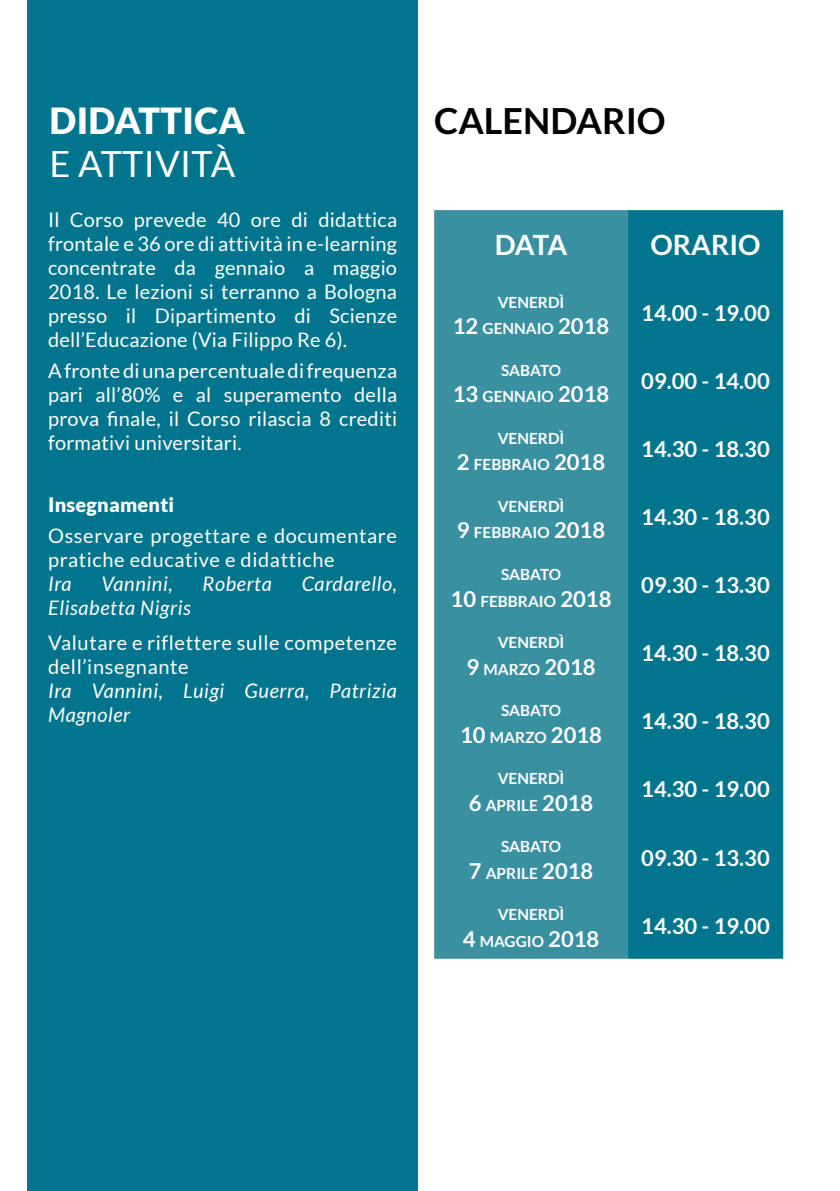
<style>
.page{position:relative;width:840px;height:1191px;background:#fff}
.page>*{position:absolute;margin:0;border:0;box-sizing:border-box;transform-origin:0 0}
.t1{font:700 36px "Lato";color:#000}
.t2{font:900 36px "Lato";letter-spacing:.01em;color:#fff}
.t3{font:36px "Lato";letter-spacing:.01em;color:#fff}
.t4{font:700 28px "Lato";color:#fff}
.t5{font:700 22px "Lato";color:#fff}
.t6{font:20px/24px "Lato";letter-spacing:.025em;color:#fff;text-align:justify}
.t7{font:italic 20px/24px "Lato";letter-spacing:.03em;color:#fff}
.t8{font:900 20px "Lato";letter-spacing:.01em;color:#fff}
.t9{font:700 15.4px/26.4px "Lato";color:#fff;text-align:center}
.s1{font-size:22px}
.s2{font-size:15.4px}
</style>
<div class="page">
<div style="left:27px;top:0;width:390px;height:1191px;background:#00758d"></div>
<div style="left:434px;top:210px;width:193px;height:748px;background:#3990a1"></div>
<div style="left:627px;top:210px;width:155px;height:748px;background:#00758d"></div>
<h1 class="t2" style="left:50px;top:99px;width:197px">DIDATTICA</h1>
<h1 class="t1" style="left:434px;top:100px;width:233px">CALENDARIO</h1>
<h1 class="t3" style="left:50px;top:144px;width:187px">e ATTIVITÀ</h1>
<p class="t6" style="left:48px;top:208px;width:350px">I l Corso prevede 40 ore di didattica frontale e 36 ore di attività in e-learning concentrate da gennaio a maggio 2018. Le lezioni si terranno a Bologna presso il Dipartimento di Scienze dell’Educazione (Via Filippo Re 6).</p>
<p class="t6" style="left:48px;top:359px;width:350px">A fronte di una percentuale di frequenza pari all’80% e al superamento della prova finale, il Corso rilascia 8 crediti formativi universitari.</p>
<h2 class="t4" style="left:494px;top:229px;width:39px">DATA</h2>
<h2 class="t4" style="left:650px;top:229px;width:41px">ORARIO</h2>
<p class="t9" style="left:452px;top:289px;width:158px">VENERDÌ<br><span class="s1">12</span> GENNAIO <span class="s1">2018</span></p>
<p class="t5" style="left:641px;top:300px;width:130px">14.00 - 19.00</p>
<p class="t9" style="left:452px;top:357px;width:158px">SABATO<br><span class="s1">13</span> GENNAIO <span class="s1">2018</span></p>
<p class="t5" style="left:641px;top:368px;width:130px">09.00 - 14.00</p>
<p class="t9" style="left:456px;top:425px;width:149px">VENERDÌ<br><span class="s1">2</span> FEBBRAIO <span class="s1">2018</span></p>
<p class="t5" style="left:641px;top:436px;width:130px">14.30 - 18.30</p>
<p class="t9" style="left:456px;top:493px;width:149px">VENERDÌ<br><span class="s1">9</span> FEBBRAIO <span class="s1">2018</span></p>
<p class="t5" style="left:641px;top:504px;width:130px">14.30 - 18.30</p>
<p class="t9" style="left:450px;top:561px;width:162px">SABATO<br><span class="s1">10</span> FEBBRAIO <span class="s1">2018</span></p>
<p class="t5" style="left:641px;top:572px;width:130px">09.30 - 13.30</p>
<p class="t9" style="left:497px;top:629px;width:68px">VENERDÌ</p>
<p class="t5" style="left:466px;top:654px;width:131px">9 <span class="s2">MARZO</span> 2018</p>
<p class="t8" style="left:48px;top:493px;width:128px">Insegnamenti</p>
<p class="t6" style="left:48px;top:523px;width:350px">Osservare progettare e documentare pratiche educative e didattiche</p>
<p class="t7" style="left:48px;top:572px;width:25px">Ira</p>
<p class="t7" style="left:101px;top:572px;width:73px">Vannini,</p>
<p class="t7" style="left:202px;top:572px;width:71px">Roberta</p>
<p class="t7" style="left:301px;top:572px;width:97px">Cardarello,</p>
<p class="t7" style="left:48px;top:596px;width:144px">Elisabetta Nigris</p>
<p class="t6" style="left:48px;top:630px;width:350px">Valutare e riflettere sulle competenze dell’insegnante</p>
<p class="t7" style="left:48px;top:679px;width:350px">Ira Vannini, Luigi Guerra, Patrizia<br>Magnoler</p>
<p class="t5" style="left:641px;top:640px;width:130px">14.30 - 18.30</p>
<p class="t9" style="left:500px;top:697px;width:61px">SABATO</p>
<p class="t5" style="left:460px;top:722px;width:143px">10 <span class="s2">MARZO</span> 2018</p>
<p class="t5" style="left:641px;top:709px;width:130px">14.30 - 18.30</p>
<p class="t9" style="left:468px;top:765px;width:126px">VENERDÌ<br><span class="s1">6</span> APRILE <span class="s1">2018</span></p>
<p class="t5" style="left:641px;top:777px;width:130px">14.30 - 19.00</p>
<p class="t9" style="left:468px;top:833px;width:126px">SABATO<br><span class="s1">7</span> APRILE <span class="s1">2018</span></p>
<p class="t5" style="left:641px;top:845px;width:130px">09.30 - 13.30</p>
<p class="t9" style="left:462px;top:901px;width:138px">VENERDÌ<br><span class="s1">4</span> MAGGIO <span class="s1">2018</span></p>
<p class="t5" style="left:641px;top:913px;width:130px">14.30 - 19.00</p>
</div>
